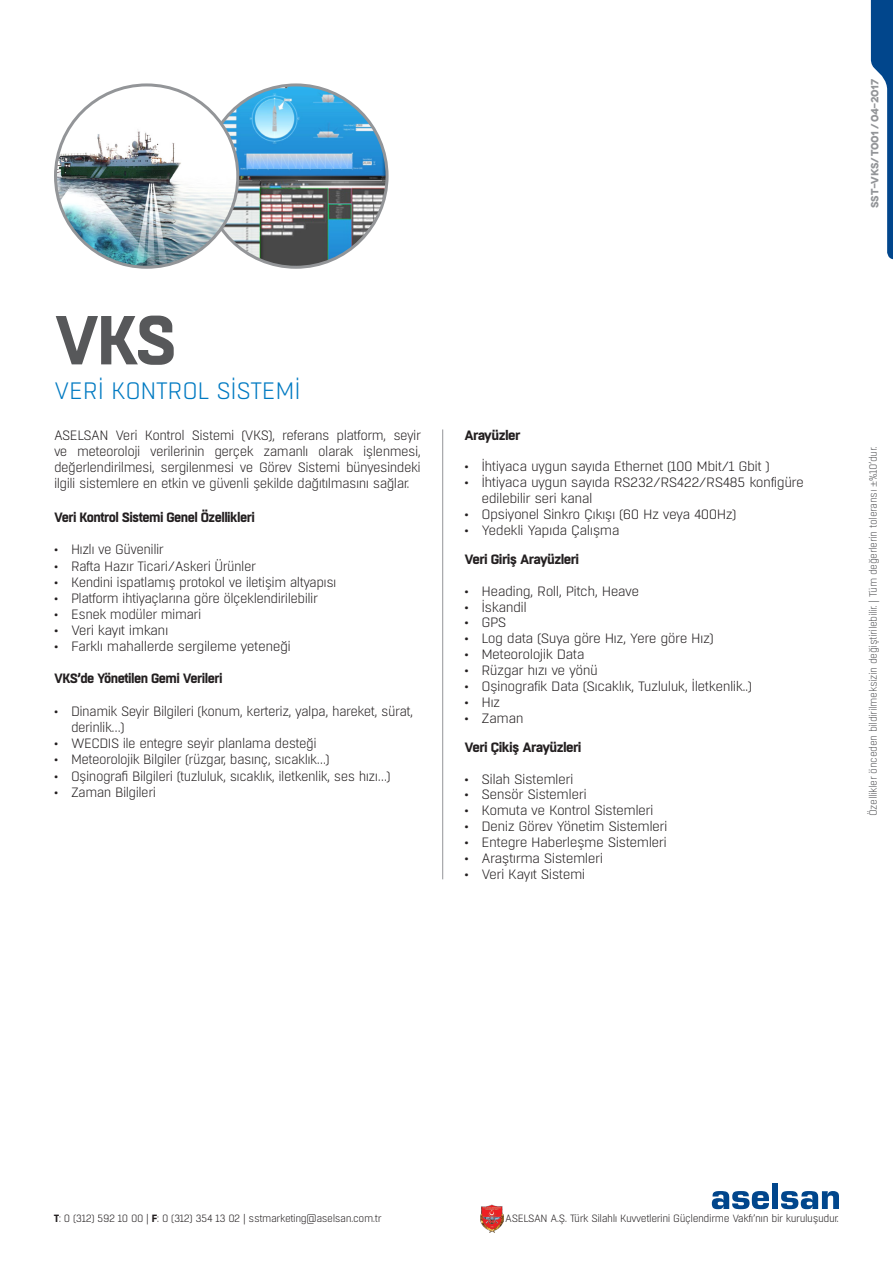
<style>
.page{position:relative;width:893px;height:1263px;background:#fff}
.page>*{position:absolute;margin:0;border:0;box-sizing:border-box;transform-origin:0 0}
.t1{font:700 69.15px "Boxed";color:#57585a}
.t2{font:300 23.7px "Boxed";letter-spacing:-.015em;color:#007ac2}
.t3{font:300 13.5px/16.2px "Boxed";letter-spacing:-.04em;color:#231f20;text-align:justify}
.t4{font:300 13.5px/15.9px "Boxed";letter-spacing:-.04em;color:#231f20;scale:1.04 1}
.t5{font:700 13.5px "Boxed";letter-spacing:-.04em;color:#231f20}
.t6{font:700 13.5px "Boxed";letter-spacing:-.04em;color:#231f20;scale:1.04 1}
.t7{font:300 10.5px "Boxed";letter-spacing:-.04em;color:#231f20}
.t8{font:300 10.5px "Boxed";letter-spacing:-.04em;color:#57585a}
.t9{font:700 10.5px "Novecentowide";letter-spacing:-.04em;color:#939598}
.s1{font-family:"Minion Pro";font-weight:400}
.s2{font-weight:700}
</style>
<div class="page">
<svg style="left:871px;top:0;width:22px;height:259px"></svg>
<img style="left:480px;top:1204px;width:23px;height:28px">
<svg style="left:712px;top:1191px;width:57px;height:18px"></svg>
<div style="left:772px;top:1183px;width:6px;height:26px;background:#01468c"></div>
<svg style="left:781px;top:1191px;width:58px;height:18px"></svg>
<hr style="left:442px;top:429px;width:1px;height:450px;background:#939598">
<img style="left:205px;top:180px;width:55px;height:82px">
<img style="left:205px;top:87px;width:180px;height:93px">
<img style="left:260px;top:180px;width:125px;height:87px">
<img style="left:56px;top:85px;width:182px;height:182px;border-radius:91px">
<p class="t1" style="left:54px;top:294px;width:124px">VKS</p>
<p class="t2" style="left:54px;top:376px;width:248px">VERİ KONTROL SİSTEMİ</p>
<p class="t3" style="left:54px;top:427px;width:368px">ASELSAN Veri Kontrol Sistemi (VKS), referans platform, seyir ve meteoroloji verilerinin gerçek zamanlı olarak işlenmesi, değerlendirilmesi, sergilenmesi ve Görev Sistemi bünyesindeki ilgili sistemlere en etkin ve güvenli şekilde dağıtılmasını sağlar.</p>
<p class="t6" style="left:464px;top:426px;width:55px">Arayüzler</p>
<p class="t4" style="left:464px;top:459px;width:295px">• İhtiyaca uygun sayıda Ethernet (100 Mbit/1 Gbit )</p>
<p class="t4" style="left:481px;top:475px;width:312px;text-indent:-17px">• İhtiyaca uygun sayıda RS232/RS422/RS485 konfigüre edilebilir seri kanal</p>
<p class="t4" style="left:464px;top:506px;width:263px">• Opsiyonel Sinkro Çıkışı (60 Hz veya 400Hz)</p>
<p class="t4" style="left:464px;top:522px;width:151px">• Yedekli Yapıda Çalışma</p>
<p class="t6" style="left:464px;top:550px;width:112px">Veri Giriş Arayüzleri</p>
<p class="t4" style="left:464px;top:583px;width:170px">• Heading, Roll, Pitch, Heave</p>
<p class="t4" style="left:464px;top:599px;width:62px">• İskandil</p>
<p class="t4" style="left:464px;top:615px;width:42px">• GPS</p>
<p class="t4" style="left:464px;top:631px;width:241px">• Log data (Suya göre Hız, Yere göre Hız)</p>
<p class="t4" style="left:464px;top:647px;width:117px">• Meteorolojik Data</p>
<p class="t4" style="left:464px;top:662px;width:130px">• Rüzgar hızı ve yönü</p>
<p class="t4" style="left:464px;top:678px;width:278px">• Oşinografik Data (Sıcaklık, Tuzluluk, İletkenlik..)</p>
<p class="t4" style="left:464px;top:694px;width:36px">• Hız</p>
<p class="t4" style="left:464px;top:710px;width:58px">• Zaman</p>
<p class="t6" style="left:464px;top:738px;width:114px">Veri Çikiş Arayüzleri</p>
<p class="t4" style="left:464px;top:771px;width:106px">• Silah Sistemleri</p>
<p class="t4" style="left:464px;top:787px;width:119px">• Sensör Sistemleri</p>
<p class="t4" style="left:464px;top:803px;width:183px">• Komuta ve Kontrol Sistemleri</p>
<p class="t4" style="left:464px;top:819px;width:197px">• Deniz Görev Yönetim Sistemleri</p>
<p class="t4" style="left:464px;top:834px;width:196px">• Entegre Haberleşme Sistemleri</p>
<p class="t4" style="left:464px;top:850px;width:135px">• Araştırma Sistemleri</p>
<p class="t4" style="left:464px;top:866px;width:118px">• Veri Kayıt Sistemi</p>
<p class="t5" style="left:54px;top:508px;width:202px">Veri Kontrol Sistemi Genel Özellikleri</p>
<p class="t3" style="left:54px;top:542px;width:111px">• Hızlı ve Güvenilir</p>
<p class="t3" style="left:54px;top:558px;width:204px">• Rafta Hazır Ticari/Askeri Ürünler</p>
<p class="t3" style="left:54px;top:574px;width:284px">• Kendini ispatlamış protokol ve iletişim altyapısı</p>
<p class="t3" style="left:54px;top:590px;width:266px">• Platform ihtiyaçlarına göre ölçeklendirilebilir</p>
<p class="t3" style="left:54px;top:606px;width:149px">• Esnek modüler mimari</p>
<p class="t4" style="left:54px;top:622px;width:112px">• Veri kayıt imkanı</p>
<p class="t4" style="left:54px;top:638px;width:229px">• Farklı mahallerde sergileme yeteneği</p>
<p class="t5" style="left:54px;top:669px;width:170px">VKS’de Yönetilen Gemi Verileri</p>
<p class="t3" style="left:71px;top:703px;width:344px;text-indent:-17px">• Dinamik Seyir Bilgileri (konum, kerteriz, yalpa, hareket, sürat, derinlik…)</p>
<p class="t3" style="left:54px;top:735px;width:264px">• WECDIS ile entegre seyir planlama desteği</p>
<p class="t3" style="left:54px;top:752px;width:277px">• Meteorolojik Bilgiler (rüzgar, basınç, sıcaklık…)</p>
<p class="t3" style="left:54px;top:768px;width:338px">• Oşinografi Bilgileri (tuzluluk, sıcaklık, iletkenlik, ses hızı…)</p>
<p class="t3" style="left:54px;top:784px;width:104px">• Zaman Bilgileri</p>
<p class="t9" style="left:868px;top:208px;width:130px;rotate:-90deg">SST-VKS/ T001 / 04-2017</p>
<p class="t8" style="left:867px;top:816px;width:371px;rotate:-90deg">Özellikler önceden bildirilmeksizin değiştirilebilir. | Tüm değerlerin toleransı <span class="s1">±</span>%10’dur.</p>
<p class="t7" style="left:54px;top:1212px;width:329px"><span class="s2">T</span>: 0 (312) 592 10 00 | <span class="s2">F</span>: 0 (312) 354 13 02 | sstmarketing@aselsan.com.tr</p>
<p class="t7" style="left:505px;top:1212px;width:335px">ASELSAN A.Ş. Türk Silahlı Kuvvetlerini Güçlendirme Vakfı’nın bir kuruluşudur.</p>
</div>
